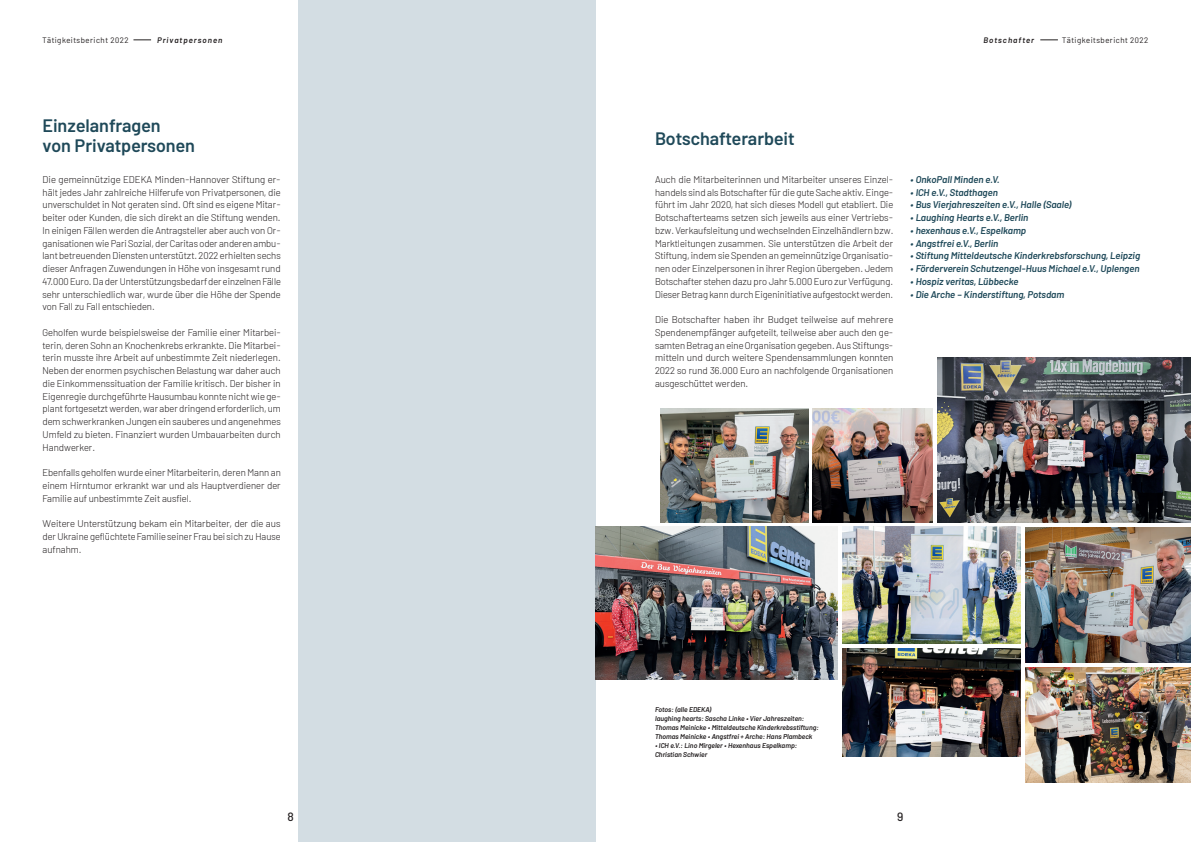
<style>
.page{position:relative;width:1191px;height:842px;background:#fff}
.page>*{position:absolute;margin:0;border:0;box-sizing:border-box;transform-origin:0 0}
.t1{font:600 18px/20px "Barlow";color:#1f4959}
.t2{font:500 12px "Barlow";color:#231f20}
.t3{font:300 9.8px/12.8px "Barlow";color:#231f20;text-align:justify}
.t4{font:italic 600 9.8px "Barlow";color:#1f4959}
.t5{font:8px "Barlow";letter-spacing:.06em;color:#231f20}
.t6{font:italic 600 8px "Barlow";letter-spacing:.125em;color:#231f20}
.t7{font:italic 600 7px/9px "Barlow";color:#231f20}
</style>
<div class="page">
<div style="left:298px;top:0;width:297px;height:842px;background:#d3dde3"></div>
<img style="left:842px;top:527px;width:178px;height:116px">
<img style="left:813px;top:409px;width:119px;height:113px">
<img style="left:937px;top:357px;width:254px;height:165px">
<img style="left:595px;top:527px;width:242px;height:153px">
<img style="left:660px;top:409px;width:148px;height:113px">
<img style="left:842px;top:648px;width:178px;height:109px">
<img style="left:1026px;top:527px;width:165px;height:136px">
<img style="left:1026px;top:668px;width:165px;height:114px">
<svg style="left:133px;top:40px;width:18px;height:1px"></svg>
<svg style="left:1040px;top:40px;width:18px;height:1px"></svg>
<p class="t5" style="left:43px;top:34px;width:88px">Tätigkeitsbericht 2022</p>
<p class="t6" style="left:157px;top:34px;width:67px">Privatpersonen</p>
<p class="t6" style="left:983px;top:34px;width:52px">Botschafter</p>
<p class="t5" style="left:1062px;top:34px;width:88px">Tätigkeitsbericht 2022</p>
<h1 class="t1" style="left:43px;top:114px;width:154px">Einzelanfragen<br>von Privatpersonen</h1>
<p class="t3" style="left:43px;top:172px;width:240px">Die gemeinnützige EDEKA Minden-Hannover Stiftung er&shy;hält jedes Jahr zahlreiche Hilferufe von Privatpersonen, die unverschuldet in Not geraten sind. Oft sind es eigene Mitar&shy;beiter oder Kunden, die sich direkt an die Stiftung wenden.<br>In einigen Fällen werden die Antragsteller aber auch von Or&shy;ganisationen wie Pari Sozial, der Caritas oder anderen ambu&shy;lant betreuenden Diensten unterstützt. 2022 erhielten sechs dieser Anfragen Zuwendungen in Höhe von insgesamt rund 47.000 Euro. Da der Unterstützungsbedarf der einzelnen Fälle sehr unterschiedlich war, wurde über die Höhe der Spende von Fall zu Fall entschieden.</p>
<p class="t3" style="left:43px;top:325px;width:240px">Geholfen wurde beispielsweise der Familie einer Mitarbei&shy;terin, deren Sohn an Knochenkrebs erkrankte. Die Mitarbei&shy;terin musste ihre Arbeit auf unbestimmte Zeit niederlegen.<br>Neben der enormen psychischen Belastung war daher auch die Einkommenssituation der Familie kritisch. Der bisher in Eigenregie durchgeführte Hausumbau konnte nicht wie ge&shy;plant fortgesetzt werden, war aber dringend erforderlich, um dem schwerkranken Jungen ein sauberes und angenehmes Umfeld zu bieten. Finanziert wurden Umbauarbeiten durch Handwerker.</p>
<p class="t3" style="left:43px;top:466px;width:240px">Ebenfalls geholfen wurde einer Mitarbeiterin, deren Mann an einem Hirntumor erkrankt war und als Hauptverdiener der Familie auf unbestimmte Zeit ausfiel.</p>
<p class="t3" style="left:43px;top:517px;width:240px">Weitere Unterstützung bekam ein Mitarbeiter, der die aus der Ukraine geflüchtete Familie seiner Frau bei sich zu Hause aufnahm.</p>
<h1 class="t1" style="left:655px;top:127px;width:141px">Botschafterarbeit</h1>
<p class="t3" style="left:655px;top:172px;width:240px">Auch die Mitarbeiterinnen und Mitarbeiter unseres Einzel&shy;handels sind als Botschafter für die gute Sache aktiv. Einge&shy;führt im Jahr 2020, hat sich dieses Modell gut etabliert. Die Botschafterteams setzen sich jeweils aus einer Vertriebs&shy;bzw. Verkaufsleitung und wechselnden Einzelhändlern bzw.<br>Marktleitungen zusammen. Sie unterstützen die Arbeit der Stiftung, indem sie Spenden an gemeinnützige Organisatio&shy;nen oder Einzelpersonen in ihrer Region übergeben. Jedem Botschafter stehen dazu pro Jahr 5.000 Euro zur Verfügung.<br>Dieser Betrag kann durch Eigeninitiative aufgestockt werden.</p>
<p class="t3" style="left:655px;top:312px;width:240px">Die Botschafter haben ihr Budget teilweise auf mehrere Spendenempfänger aufgeteilt, teilweise aber auch den ge&shy;samten Betrag an eine Organisation gegeben. Aus Stiftungs&shy;mitteln und durch weitere Spendensammlungen konnten 2022 so rund 36.000 Euro an nachfolgende Organisationen ausgeschüttet werden.</p>
<p class="t4" style="left:910px;top:172px;width:91px">• OnkoPall Minden e.V.</p>
<p class="t4" style="left:910px;top:185px;width:89px">• ICH e.V., Stadthagen</p>
<p class="t4" style="left:910px;top:198px;width:163px">• Bus Vierjahreszeiten e.V., Halle (Saale)</p>
<p class="t4" style="left:910px;top:210px;width:120px">• Laughing Hearts e.V., Berlin</p>
<p class="t4" style="left:910px;top:223px;width:117px">• hexenhaus e.V., Espelkamp</p>
<p class="t4" style="left:910px;top:236px;width:90px">• Angstfrei e.V., Berlin</p>
<p class="t4" style="left:910px;top:249px;width:231px">• Stiftung Mitteldeutsche Kinderkrebsforschung, Leipzig</p>
<p class="t4" style="left:910px;top:261px;width:231px">• Förderverein Schutzengel-Huus Michael e.V., Uplengen</p>
<p class="t4" style="left:910px;top:274px;width:110px">• Hospiz veritas, Lübbecke</p>
<p class="t4" style="left:910px;top:287px;width:156px">• Die Arche – Kinderstiftung, Potsdam</p>
<p class="t7" style="left:655px;top:704px;width:165px">Fotos: (alle EDEKA)<br>laughing hearts: Sascha Linke • Vier Jahreszeiten:<br>Thomas Meinicke • Mitteldeutsche Kinderkrebsstiftung:<br>Thomas Meinicke • Angstfrei + Arche: Hans Plambeck</p>
<p class="t7" style="left:655px;top:740px;width:144px">• ICH e.V.: Lino Mirgeler • Hexenhaus Espelkamp:<br>Christian Schwier</p>
<p class="t2" style="left:287px;top:808px;width:8px">8</p>
<p class="t2" style="left:897px;top:808px;width:8px">9</p>
</div>
